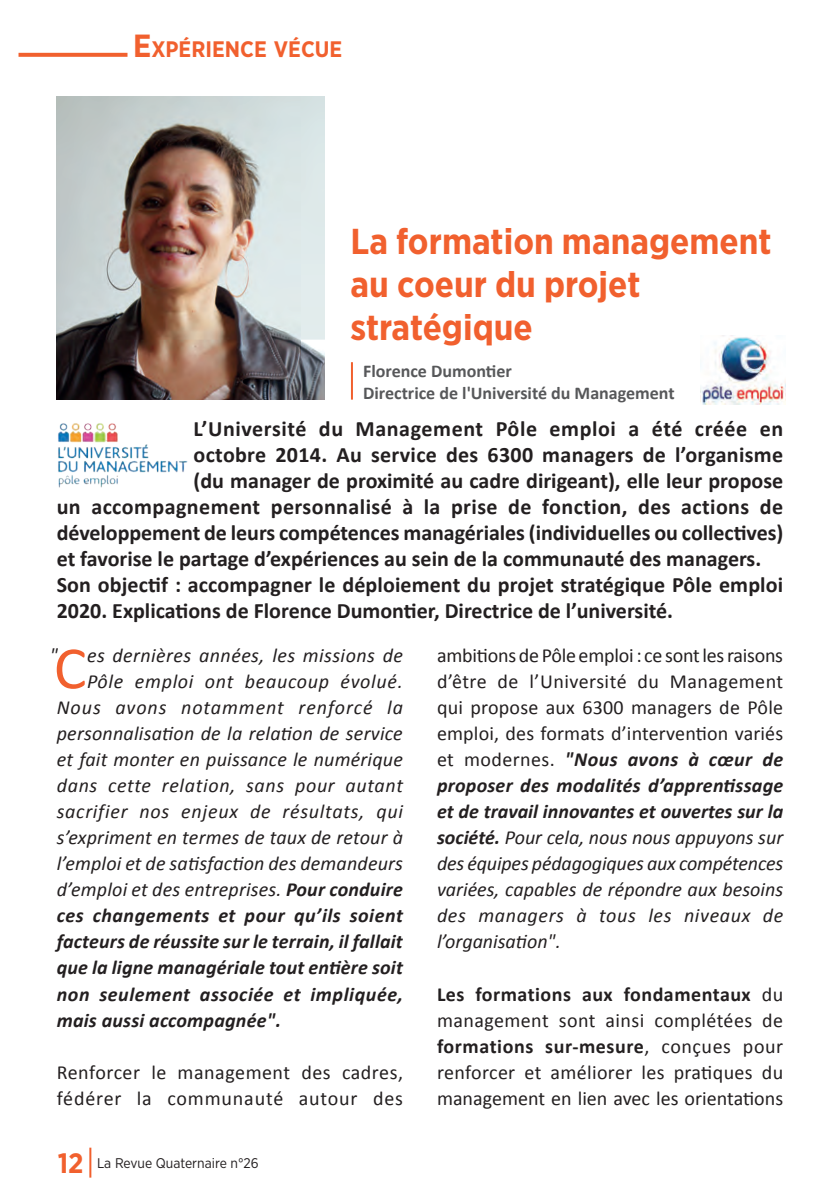
<style>
.page{position:relative;width:840px;height:1191px;background:#fff}
.page>*{position:absolute;margin:0;border:0;box-sizing:border-box;transform-origin:0 0}
.t1{font:61px "Calibri";color:#f1602e}
.t2{font:700 36px/43.2px "Gotham Narrow";color:#f1602e}
.t3{font:700 22.4px "Gotham Narrow";color:#f1602e}
.t4{font:700 22px "Calibri";letter-spacing:.005em;color:#231f20}
.t5{font:20px/26px "Calibri";letter-spacing:.02em;color:#231f20;text-align:justify}
.t6{font:italic 20px "Calibri";letter-spacing:.015em;color:#231f20}
.t7{font:italic 700 20px "Calibri";letter-spacing:.01em;color:#231f20}
.t8{font:italic 20px "Calibri";letter-spacing:.035em;color:#231f20}
.t9{font:italic 700 20px "Calibri";letter-spacing:.03em;color:#231f20}
.t10{font:italic 20px "Calibri";letter-spacing:.045em;color:#231f20}
.t11{font:700 18px/22px "Calibri";color:#57585a}
.t12{font:14px "Gotham Narrow";color:#231f20}
.s1{font-size:32px}
.s2{font-weight:700;font-style:italic}
.s3{font-style:italic}
.s4{font-weight:700}
.s5{font-weight:700;font-size:28px;color:#f1602e}
</style>
<div class="page">
<hr style="left:89px;top:1147px;width:2px;height:30px;background:#f1602e">
<svg style="left:19px;top:53px;width:108px;height:4px"></svg>
<hr style="left:351px;top:362px;width:2px;height:37px;background:#f1602e">
<img style="left:57px;top:96px;width:267px;height:303px">
<img style="left:700px;top:337px;width:85px;height:67px">
<img style="left:58px;top:423px;width:130px;height:65px">
<p class="t3" style="left:133px;top:35px;width:208px"><span class="s1">E</span>XPÉRIENCE VÉCUE</p>
<h2 class="t2" style="left:350px;top:219px;width:422px">La formation management au coeur du projet stratégique</h2>
<p class="t11" style="left:363px;top:359px;width:313px">Florence Dumontier<br>Directrice de l'Université du Management</p>
<p class="t4" style="left:193px;top:413px;width:591px">L’Université du Management Pôle emploi a été créée en</p>
<p class="t4" style="left:193px;top:439px;width:591px">octobre 2014. Au service des 6300 managers de l’organisme</p>
<p class="t4" style="left:193px;top:465px;width:591px">(du manager de proximité au cadre dirigeant), elle leur propose</p>
<p class="t4" style="left:57px;top:491px;width:727px">un accompagnement personnalisé à la prise de fonction, des actions de</p>
<p class="t4" style="left:57px;top:517px;width:727px">développement de leurs compétences managériales (individuelles ou collectives)</p>
<p class="t4" style="left:57px;top:543px;width:705px">et favorise le partage d’expériences au sein de la communauté des managers.</p>
<p class="t4" style="left:57px;top:569px;width:727px">Son objectif : accompagner le déploiement du projet stratégique Pôle emploi</p>
<p class="t4" style="left:57px;top:595px;width:617px">2020. Explications de Florence Dumontier, Directrice de l’université.</p>
<p class="t6" style="left:50px;top:642px;width:10px">"</p>
<h1 class="t1" style="left:54px;top:626px;width:34px">C</h1>
<p class="t6" style="left:87px;top:642px;width:317px">es dernières années, les missions de</p>
<p class="t5" style="left:437px;top:642px;width:347px">ambitions de Pôle emploi : ce sont les raisons d’être de l’Université du Management qui propose aux 6300 managers de Pôle emploi, des formats d’intervention variés et modernes. <span class="s2">"Nous avons à cœur de proposer des modalités d’apprentissage et de travail innovantes et ouvertes sur la société.</span> <span class="s3">Pour cela, nous nous appuyons sur des équipes pédagogiques aux compétences variées, capables de répondre aux besoins des managers à tous les niveaux de l’organisation".</span></p>
<p class="t5" style="left:437px;top:980px;width:347px"><span class="s4">Les formations aux fondamentaux</span> du management sont ainsi complétées de <span class="s4">formations sur-mesure</span>, conçues pour renforcer et améliorer les pratiques du management en lien avec les orientations</p>
<p class="t8" style="left:87px;top:668px;width:317px">Pôle emploi ont beaucoup évolué.</p>
<p class="t10" style="left:57px;top:694px;width:347px">Nous avons notamment renforcé la</p>
<p class="t6" style="left:57px;top:720px;width:347px">personnalisation de la relation de service</p>
<p class="t6" style="left:57px;top:746px;width:347px">et fait monter en puissance le numérique</p>
<p class="t8" style="left:57px;top:772px;width:347px">dans cette relation, sans pour autant</p>
<p class="t8" style="left:57px;top:798px;width:347px">sacrifier nos enjeux de résultats, qui</p>
<p class="t6" style="left:57px;top:824px;width:347px">s’expriment en termes de taux de retour à</p>
<p class="t6" style="left:57px;top:850px;width:347px">l’emploi et de satisfaction des demandeurs</p>
<p class="t6" style="left:57px;top:876px;width:347px">d’emploi et des entreprises. <span class="s4">Pour conduire</span></p>
<p class="t7" style="left:57px;top:901px;width:347px">ces changements et pour qu’ils soient</p>
<p class="t7" style="left:57px;top:927px;width:347px">facteurs de réussite sur le terrain, il fallait</p>
<p class="t7" style="left:57px;top:953px;width:347px">que la ligne managériale tout entière soit</p>
<p class="t9" style="left:57px;top:979px;width:347px">non seulement associée et impliquée,</p>
<p class="t7" style="left:57px;top:1005px;width:226px">mais aussi accompagnée".</p>
<p class="t5" style="left:57px;top:1058px;width:347px">Renforcer le management des cadres, fédérer la communauté autour des</p>
<p class="t12" style="left:58px;top:1154px;width:202px"><span class="s5">12</span> La Revue Quaternaire n°26</p>
</div>
